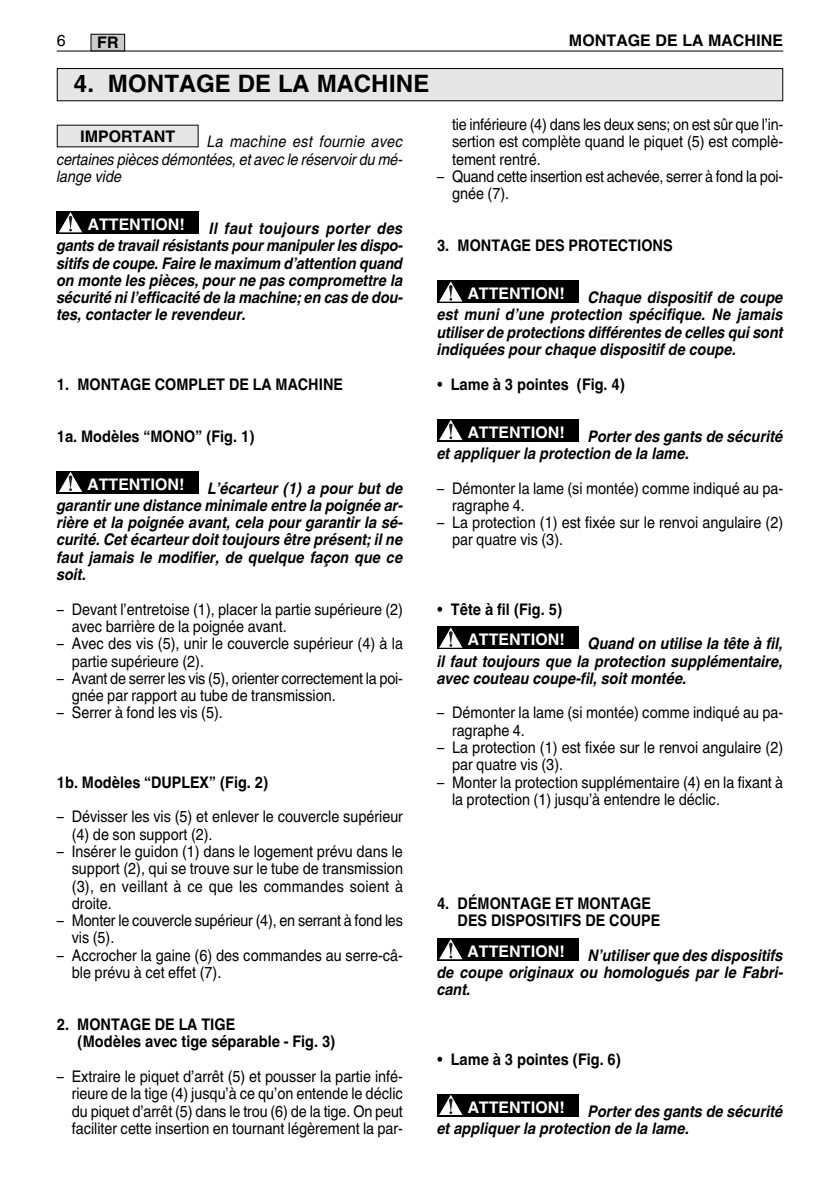
<style>
.page{position:relative;width:840px;height:1191px;background:#fff}
.page>*{position:absolute;margin:0;border:0;box-sizing:border-box;transform-origin:0 0}
.t1{font:700 24px "Helvetica World";color:#000}
.t2{font:16px/17.2px "Helvetica World";color:#000;scale:.9 1}
.t3{font:italic 700 16px/17.2px "Helvetica World";color:#000;text-align:justify;scale:.9 1}
.t4{font:700 16px/17.2px "Helvetica World";color:#000;scale:.9 1}
.t5{font:italic 16px/17.4px "Helvetica World";letter-spacing:-.005em;color:#000;text-align:justify;scale:.9 1}
.t6{font:700 16px "Helvetica World";color:#fff}
.t7{font:700 16px "Helvetica World";color:#000}
.t8{font:16px "Helvetica World";color:#000}
</style>
<div class="page">
<div style="left:85px;top:211px;width:114px;height:23px;background:#000"></div>
<svg style="left:57px;top:211px;width:28px;height:23px"></svg>
<svg style="left:59px;top:212px;width:23px;height:20px"></svg>
<div style="left:85px;top:471px;width:113px;height:22px;background:#000"></div>
<div style="left:57px;top:471px;width:28px;height:22px;background:#000"></div>
<svg style="left:59px;top:472px;width:23px;height:20px"></svg>
<div style="left:58px;top:126px;width:139px;height:20px;background:#e6e6e6"></div>
<div style="left:437px;top:1093px;width:28px;height:23px;background:#000"></div>
<svg style="left:439px;top:1095px;width:23px;height:20px"></svg>
<svg style="left:448px;top:1098px;width:4px;height:12px"></svg>
<div style="left:465px;top:1093px;width:113px;height:23px;background:#000"></div>
<svg style="left:437px;top:280px;width:28px;height:23px"></svg>
<svg style="left:439px;top:281px;width:23px;height:20px"></svg>
<svg style="left:448px;top:285px;width:4px;height:12px"></svg>
<div style="left:465px;top:280px;width:113px;height:23px;background:#000"></div>
<div style="left:437px;top:938px;width:28px;height:22px;background:#000"></div>
<svg style="left:439px;top:939px;width:23px;height:20px"></svg>
<svg style="left:448px;top:942px;width:4px;height:13px"></svg>
<div style="left:465px;top:938px;width:113px;height:22px;background:#000"></div>
<div style="left:465px;top:626px;width:113px;height:23px;background:#000"></div>
<svg style="left:437px;top:626px;width:28px;height:23px"></svg>
<svg style="left:439px;top:627px;width:23px;height:20px"></svg>
<svg style="left:448px;top:631px;width:4px;height:12px"></svg>
<div style="left:465px;top:419px;width:113px;height:22px;background:#000"></div>
<div style="left:437px;top:419px;width:28px;height:22px;background:#000"></div>
<svg style="left:439px;top:420px;width:23px;height:20px"></svg>
<svg style="left:448px;top:423px;width:4px;height:13px"></svg>
<hr style="left:57px;top:51px;width:725px;height:1px;background:#000">
<div style="left:91px;top:34px;width:33px;height:17px;background:#ccc"></div>
<div style="left:91px;top:34px;width:34px;height:17px;border:1px solid #000"></div>
<div style="left:58px;top:69px;width:723px;height:31px;background:#e6e6e6"></div>
<div style="left:57px;top:68px;width:725px;height:33px;border:1px solid #000"></div>
<p class="t8" style="left:57px;top:34px;width:10px">6</p>
<p class="t7" style="left:97px;top:37px;width:23px">FR</p>
<p class="t7" style="left:568px;top:34px;width:216px">MONTAGE DE LA MACHINE</p>
<h1 class="t1" style="left:74px;top:75px;width:357px">4. MONTAGE DE LA MACHINE</h1>
<p class="t7" style="left:80px;top:131px;width:97px">IMPORTANT</p>
<p class="t5" style="left:57px;top:135px;width:386px;text-indent:150px">La machine est fournie avec certaines pièces démontées, et avec le réservoir du mé&shy;lange vide</p>
<p class="t3" style="left:57px;top:221px;width:386px;text-indent:152px">Il faut toujours porter des gants de travail résistants pour manipuler les dispo&shy;sitifs de coupe. Faire le maximum d’attention quand on monte les pièces, pour ne pas compromettre la sécurité ni l’efficacité de la machine; en cas de dou&shy;tes, contacter le revendeur.</p>
<p class="t6" style="left:88px;top:218px;width:99px">ATTENTION!</p>
<p class="t4" style="left:57px;top:377px;width:319px">1. MONTAGE COMPLET DE LA MACHINE</p>
<p class="t4" style="left:57px;top:429px;width:221px">1a. Modèles “MONO” (Fig. 1)</p>
<p class="t3" style="left:57px;top:481px;width:386px;text-indent:151px">L’écarteur (1) a pour but de garantir une distance minimale entre la poignée ar&shy;rière et la poignée avant, cela pour garantir la sé&shy;curité. Cet écarteur doit toujours être présent; il ne faut jamais le modifier, de quelque façon que ce soit.</p>
<p class="t2" style="left:72px;top:602px;width:369px;text-indent:-15px">– Devant l’entretoise (1), placer la partie supérieure (2) avec barrière de la poignée avant.</p>
<p class="t2" style="left:72px;top:636px;width:369px;text-indent:-15px">– Avec des vis (5), unir le couvercle supérieur (4) à la partie supérieure (2).</p>
<p class="t2" style="left:72px;top:671px;width:369px;text-indent:-15px">– Avant de serrer les vis (5), orienter correctement la poi&shy;gnée par rapport au tube de transmission.</p>
<p class="t2" style="left:57px;top:706px;width:186px">– Serrer à fond les vis (5).</p>
<p class="t6" style="left:87px;top:478px;width:99px">ATTENTION!</p>
<p class="t4" style="left:57px;top:775px;width:236px">1b. Modèles “DUPLEX” (Fig. 2)</p>
<p class="t2" style="left:72px;top:809px;width:369px;text-indent:-15px">– Dévisser les vis (5) et enlever le couvercle supérieur (4) de son support (2).</p>
<p class="t2" style="left:72px;top:844px;width:369px;text-align:justify;text-indent:-15px">– Insérer le guidon (1) dans le logement prévu dans le support (2), qui se trouve sur le tube de transmission (3), en veillant à ce que les commandes soient à droite.</p>
<p class="t2" style="left:72px;top:913px;width:369px;text-indent:-15px">– Monter le couvercle supérieur (4), en serrant à fond les vis (5).</p>
<p class="t2" style="left:72px;top:948px;width:369px;text-indent:-15px">– Accrocher la gaine (6) des commandes au serre-câ&shy;ble prévu à cet effet (7).</p>
<p class="t4" style="left:77px;top:1017px;width:288px;text-indent:-21px">2. MONTAGE DE LA TIGE<br>(Modèles avec tige séparable - Fig. 3)</p>
<p class="t2" style="left:72px;top:1069px;width:369px;text-align:justify;text-indent:-15px">– Extraire le piquet d’arrêt (5) et pousser la partie infé&shy;rieure de la tige (4) jusqu’à ce qu’on entende le déclic du piquet d’arrêt (5) dans le trou (6) de la tige. On peut faciliter cette insertion en tournant légèrement la par-</p>
<p class="t2" style="left:452px;top:117px;width:369px;text-align:justify">tie inférieure (4) dans les deux sens; on est sûr que l’in&shy;sertion est complète quand le piquet (5) est complè&shy;tement rentré.</p>
<p class="t2" style="left:452px;top:169px;width:369px;text-indent:-15px">– Quand cette insertion est achevée, serrer à fond la poi&shy;gnée (7).</p>
<p class="t4" style="left:437px;top:239px;width:263px">3. MONTAGE DES PROTECTIONS</p>
<p class="t3" style="left:437px;top:290px;width:386px;text-indent:151px">Chaque dispositif de coupe est muni d’une protection spécifique. Ne jamais utiliser de protections différentes de celles qui sont indiquées pour chaque dispositif de coupe.</p>
<p class="t4" style="left:437px;top:377px;width:210px">• Lame à 3 pointes (Fig. 4)</p>
<p class="t3" style="left:437px;top:429px;width:386px;text-indent:151px">Porter des gants de sécurité et appliquer la protection de la lame.</p>
<p class="t2" style="left:452px;top:481px;width:369px;text-indent:-15px">– Démonter la lame (si montée) comme indiqué au pa&shy;ragraphe 4.</p>
<p class="t2" style="left:452px;top:515px;width:369px;text-indent:-15px">– La protection (1) est fixée sur le renvoi angulaire (2) par quatre vis (3).</p>
<p class="t6" style="left:467px;top:288px;width:99px">ATTENTION!</p>
<p class="t6" style="left:467px;top:426px;width:99px">ATTENTION!</p>
<p class="t4" style="left:437px;top:602px;width:141px">• Tête à fil (Fig. 5)</p>
<p class="t3" style="left:437px;top:636px;width:386px;text-indent:151px">Quand on utilise la tête à fil, il faut toujours que la protection supplémentaire, avec couteau coupe-fil, soit montée.</p>
<p class="t2" style="left:452px;top:706px;width:369px;text-indent:-15px">– Démonter la lame (si montée) comme indiqué au pa&shy;ragraphe 4.</p>
<p class="t2" style="left:452px;top:740px;width:369px;text-indent:-15px">– La protection (1) est fixée sur le renvoi angulaire (2) par quatre vis (3).</p>
<p class="t2" style="left:452px;top:775px;width:369px;text-indent:-15px">– Monter la protection supplémentaire (4) en la fixant à la protection (1) jusqu’à entendre le déclic.</p>
<p class="t6" style="left:467px;top:634px;width:99px">ATTENTION!</p>
<p class="t4" style="left:457px;top:896px;width:227px;text-indent:-20px">4. DÉMONTAGE ET MONTAGE<br>DES DISPOSITIFS DE COUPE</p>
<p class="t3" style="left:437px;top:948px;width:386px;text-indent:151px">N’utiliser que des dispositifs de coupe originaux ou homologués par le Fabri&shy;cant.</p>
<p class="t6" style="left:467px;top:945px;width:99px">ATTENTION!</p>
<p class="t4" style="left:437px;top:1052px;width:206px">• Lame à 3 pointes (Fig. 6)</p>
<p class="t3" style="left:437px;top:1104px;width:386px;text-indent:151px">Porter des gants de sécurité et appliquer la protection de la lame.</p>
<p class="t6" style="left:467px;top:1101px;width:99px">ATTENTION!</p>
</div>
